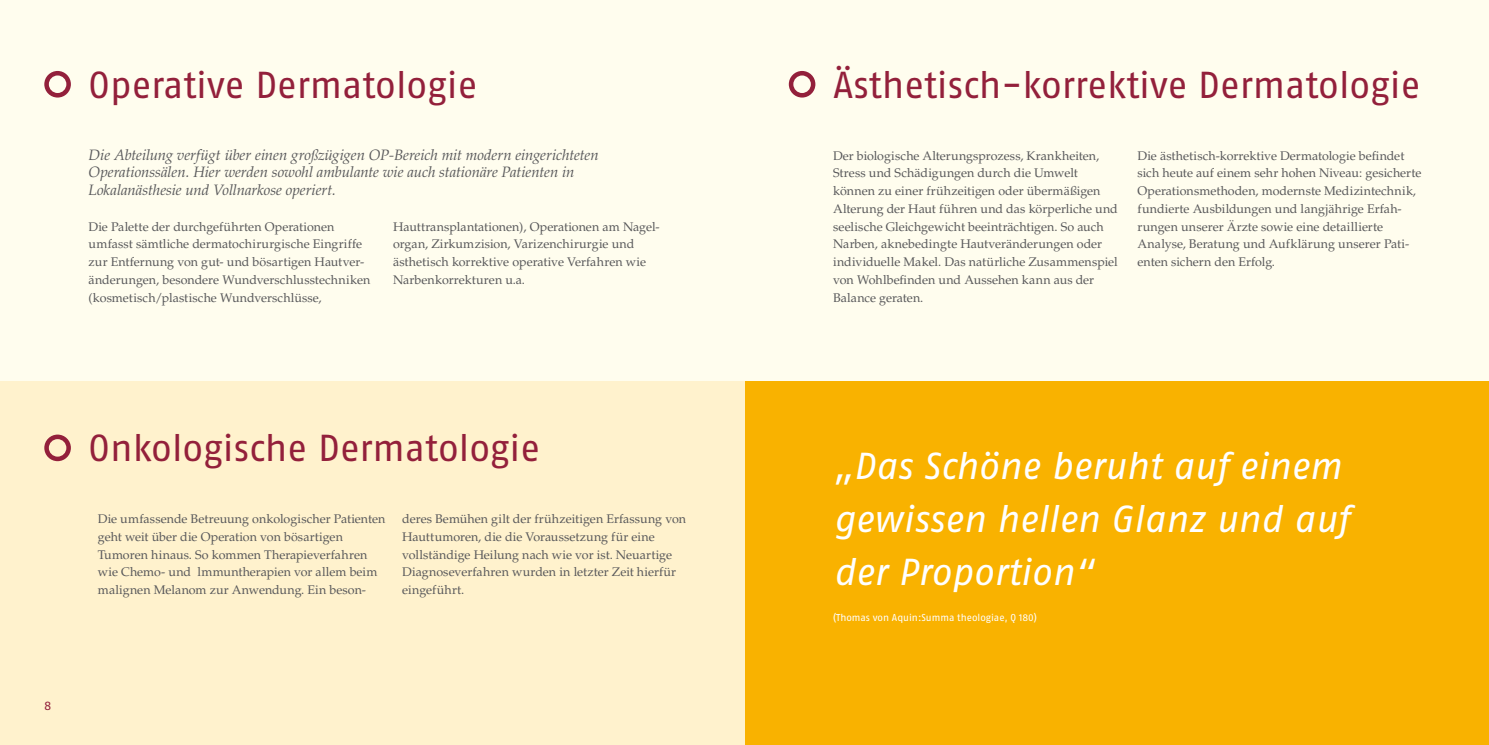
<style>
.page{position:relative;width:1489px;height:745px;background:#fff}
.page>*{position:absolute;margin:0;border:0;box-sizing:border-box;transform-origin:0 0}
.t1{font:37.5px "Fago Pro";letter-spacing:-.005em;color:#93203b}
.t2{font:italic 37.5px/53.1px "Fago Pro";letter-spacing:-.005em;color:#fff}
.t3{font:italic 15px/17.8px "Palatino";letter-spacing:-.005em;color:#58585a}
.t4{font:12.5px/17.8px "Palatino";color:#58585a}
.t5{font:12.5px "Fago Pro";color:#93203b}
.t6{font:10px "Fago Pro";letter-spacing:-.005em;color:#fff}
</style>
<div class="page">
<div style="left:0;top:0;width:1488px;height:744px;background:#fffdee"></div>
<div style="left:0;top:381px;width:744px;height:363px;background:#fff2cd"></div>
<svg style="left:44px;top:71px;width:27px;height:26px"></svg>
<svg style="left:44px;top:434px;width:27px;height:27px"></svg>
<div style="left:745px;top:381px;width:743px;height:363px;background:#f9b200"></div>
<svg style="left:788px;top:71px;width:27px;height:26px"></svg>
<h1 class="t1" style="left:89px;top:62px;width:390px">Operative Dermatologie</h1>
<p class="t3" style="left:89px;top:146px;width:512px">Die Abteilung verfügt über einen großzügigen OP-Bereich mit modern eingerichteten<br>Operationssälen. Hier werden sowohl ambulante wie auch stationäre Patienten in<br>Lokalanästhesie und Vollnarkose operiert.</p>
<p class="t4" style="left:89px;top:217px;width:283px">Die Palette der durchgeführten Operationen umfasst sämtliche dermatochirurgische Eingriffe zur Entfernung von gut- und bösartigen Hautver&shy;änderungen, besondere Wundverschlusstechniken (kosmetisch/plastische Wundverschlüsse,</p>
<p class="t4" style="left:393px;top:217px;width:268px">Hauttransplantationen), Operationen am Nagel&shy;organ, Zirkumzision, Varizenchirurgie und ästhetisch korrektive operative Verfahren wie Narbenkorrekturen u.a.</p>
<h1 class="t1" style="left:89px;top:425px;width:453px">Onkologische Dermatologie</h1>
<p class="t4" style="left:98px;top:510px;width:289px">Die umfassende Betreuung onkologischer Patienten geht weit über die Operation von bösartigen Tumoren hinaus. So kommen Therapieverfahren wie Chemo- und lmmuntherapien vor allem beim malignen Melanom zur Anwendung. Ein beson-</p>
<p class="t4" style="left:402px;top:510px;width:285px">deres Bemühen gilt der frühzeitigen Erfassung von Hauttumoren, die die Voraussetzung für eine vollständige Heilung nach wie vor ist. Neuartige Diagnoseverfahren wurden in letzter Zeit hierfür eingeführt.</p>
<p class="t5" style="left:44px;top:697px;width:9px">8</p>
<h1 class="t1" style="left:833px;top:62px;width:588px">Ästhetisch-korrektive Dermatologie</h1>
<p class="t4" style="left:833px;top:147px;width:286px">Der biologische Alterungsprozess, Krankheiten, Stress und Schädigungen durch die Umwelt können zu einer frühzeitigen oder übermäßigen Alterung der Haut führen und das körperliche und seelische Gleichgewicht beeinträchtigen. So auch Narben, aknebedingte Hautveränderungen oder individuelle Makel. Das natürliche Zusammenspiel von Wohlbefinden und Aussehen kann aus der Balance geraten.</p>
<p class="t4" style="left:1137px;top:147px;width:285px">Die ästhetisch-korrektive Dermatologie befindet sich heute auf einem sehr hohen Niveau: gesicherte Operationsmethoden, modernste Medizintechnik, fundierte Ausbildungen und langjährige Erfah&shy;rungen unserer Ärzte sowie eine detaillierte Analyse, Beratung und Aufklärung unserer Pati&shy;enten sichern den Erfolg.</p>
<h1 class="t2" style="left:833px;top:439px;width:517px">„Das Schöne beruht auf einem gewissen hellen Glanz und auf der Proportion“</h1>
<p class="t6" style="left:833px;top:611px;width:205px">(Thomas von Aquin:Summa theologiae, Q 180)</p>
</div>
